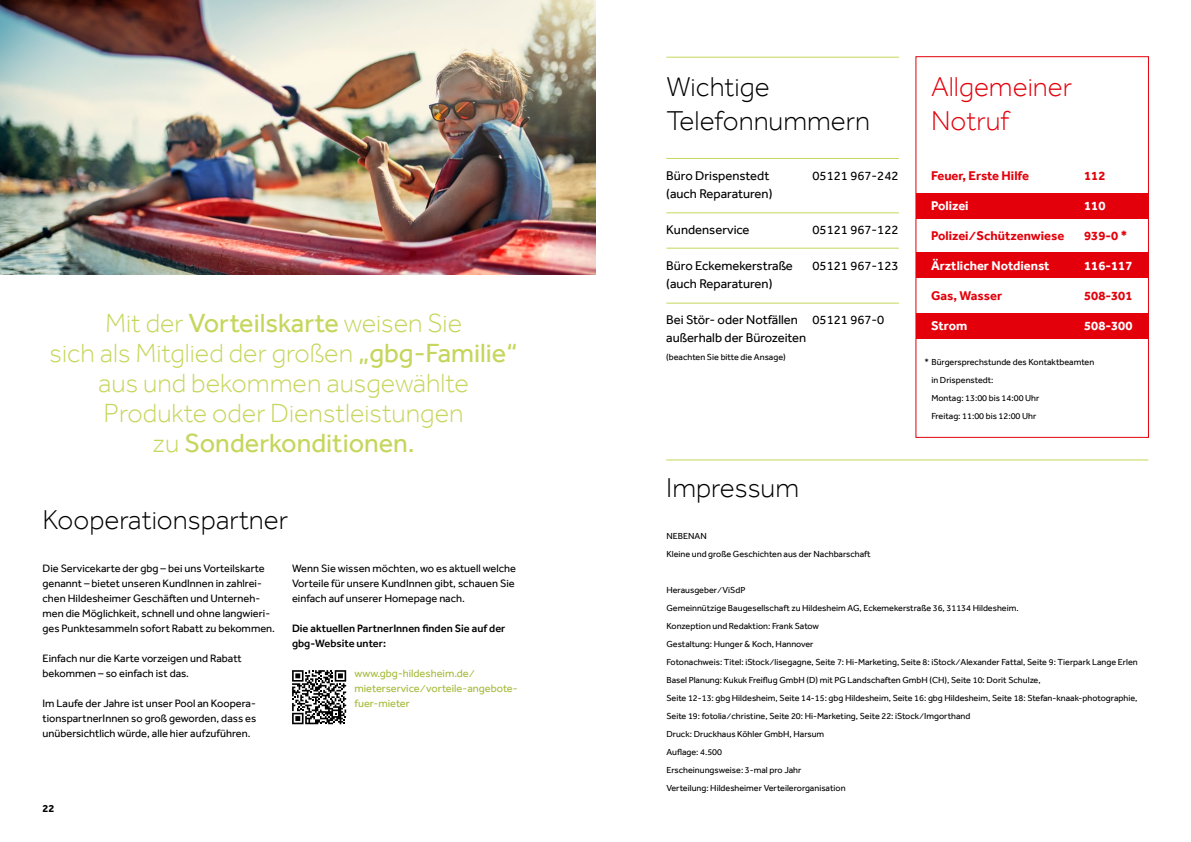
<style>
.page{position:relative;width:1191px;height:842px;background:#fff}
.page>*{position:absolute;margin:0;border:0;box-sizing:border-box;transform-origin:0 0}
.t1{font:300 28px/33.6px "Effra";color:#000}
.t2{font:300 28px/33.6px "Effra";color:#e3000b}
.t3{font:300 27px/30px "Effra";color:#c6d65c;text-align:center}
.t4{font:13px/18px "Effra";color:#000}
.t5{font:700 13px "Effra";color:#e3000b}
.t6{font:700 13px "Effra";color:#fff}
.t7{font:11px/15px "Effra";color:#000}
.t8{font:11px/15px "Effra";color:#a6ba3b}
.t9{font:500 11px/15px "Effra";color:#000}
.t10{font:700 11px "Effra";color:#000}
.t11{font:9px/18px "Effra";color:#000}
.s1{font-weight:400}
</style>
<div class="page">
<img style="left:0;top:0;width:595px;height:275px">
<div style="left:915px;top:56px;width:234px;height:382px;border:1px solid #e3000b"></div>
<hr style="left:666px;top:459px;width:482px;height:1px;background:#c6d65c">
<hr style="left:666px;top:57px;width:233px;height:1px;background:#c6d65c">
<hr style="left:666px;top:158px;width:233px;height:1px;background:#c6d65c">
<hr style="left:666px;top:212px;width:233px;height:1px;background:#c6d65c">
<hr style="left:666px;top:248px;width:233px;height:1px;background:#c6d65c">
<hr style="left:666px;top:303px;width:233px;height:1px;background:#c6d65c">
<div style="left:916px;top:193px;width:232px;height:26px;background:#e3000b"></div>
<div style="left:916px;top:252px;width:232px;height:26px;background:#e3000b"></div>
<div style="left:916px;top:313px;width:232px;height:26px;background:#e3000b"></div>
<svg style="left:292px;top:670px;width:54px;height:54px"></svg>
<h2 class="t3" style="left:50px;top:308px;width:469px">Mit der <span class="s1">Vorteilskarte</span> weisen Sie<br>sich als Mitglied der großen <span class="s1">„gbg-Familie“ </span>aus und bekommen ausgewählte<br>Produkte oder Dienstleistungen<br>zu <span class="s1">Sonderkonditionen.</span></h2>
<h1 class="t1" style="left:43px;top:503px;width:247px">Kooperationspartner</h1>
<p class="t7" style="left:43px;top:561px;width:234px">Die Servicekarte der gbg – bei uns Vorteilskarte genannt – bietet unseren KundInnen in zahlrei&shy;chen Hildesheimer Geschäften und Unterneh&shy;men die Möglichkeit, schnell und ohne langwieri&shy;ges Punktesammeln sofort Rabatt zu bekommen.</p>
<p class="t7" style="left:43px;top:651px;width:201px">Einfach nur die Karte vorzeigen und Rabatt bekommen – so einfach ist das.</p>
<p class="t7" style="left:43px;top:696px;width:215px;text-align:justify">Im Laufe der Jahre ist unser Pool an Koopera&shy;tionspartnerInnen so groß geworden, dass es unübersichtlich würde, alle hier aufzuführen.</p>
<p class="t7" style="left:292px;top:561px;width:225px;text-align:justify">Wenn Sie wissen möchten, wo es aktuell welche Vorteile für unsere KundInnen gibt, schauen Sie einfach auf unserer Homepage nach.</p>
<p class="t9" style="left:292px;top:621px;width:215px">Die aktuellen PartnerInnen finden Sie auf der gbg-Website unter:</p>
<p class="t8" style="left:354px;top:666px;width:165px">www.gbg-hildesheim.de / mieterservice / vorteile-angebote&shy;fuer-mieter</p>
<p class="t10" style="left:43px;top:802px;width:13px">22</p>
<h1 class="t1" style="left:666px;top:70px;width:205px">Wichtige<br>Telefonnummern</h1>
<h1 class="t2" style="left:931px;top:70px;width:143px">Allgemeiner<br>Notruf</h1>
<h3 class="t4" style="left:666px;top:166px;width:108px">Büro Drispenstedt (auch Reparaturen)</h3>
<h3 class="t4" style="left:666px;top:220px;width:85px">Kundenservice</h3>
<h3 class="t4" style="left:666px;top:256px;width:128px">Büro Eckemekerstraße (auch Reparaturen)</h3>
<h3 class="t4" style="left:666px;top:310px;width:141px">Bei Stör- oder Notfällen außerhalb der Bürozeiten</h3>
<p class="t11" style="left:666px;top:348px;width:121px">(beachten Sie bitte die Ansage)</p>
<h3 class="t4" style="left:812px;top:166px;width:87px">05121 967-242</h3>
<h3 class="t4" style="left:812px;top:220px;width:87px">05121 967-122</h3>
<h3 class="t4" style="left:812px;top:256px;width:87px">05121 967-123</h3>
<h3 class="t4" style="left:812px;top:310px;width:73px">05121 967-0</h3>
<h1 class="t1" style="left:666px;top:471px;width:134px">Impressum</h1>
<h3 class="t5" style="left:931px;top:168px;width:99px">Feuer, Erste Hilfe</h3>
<h3 class="t6" style="left:931px;top:198px;width:39px">Polizei</h3>
<h3 class="t5" style="left:931px;top:228px;width:135px">Polizei / Schützenwiese</h3>
<h3 class="t6" style="left:931px;top:258px;width:120px">Ärztlicher Notdienst</h3>
<h3 class="t5" style="left:931px;top:288px;width:73px">Gas, Wasser</h3>
<h3 class="t6" style="left:931px;top:318px;width:38px">Strom</h3>
<h3 class="t5" style="left:1084px;top:168px;width:23px">112</h3>
<h3 class="t6" style="left:1084px;top:198px;width:23px">110</h3>
<h3 class="t5" style="left:1084px;top:228px;width:45px">939-0 *</h3>
<h3 class="t6" style="left:1084px;top:258px;width:50px">116-117</h3>
<h3 class="t5" style="left:1084px;top:288px;width:50px">508-301</h3>
<h3 class="t6" style="left:1084px;top:318px;width:50px">508-300</h3>
<p class="t11" style="left:931px;top:353px;width:164px;text-indent:-7px">* Bürgersprechstunde des Kontaktbeamten in Drispenstedt:<br>Montag: 13:00 bis 14:00 Uhr<br>Freitag: 11:00 bis 12:00 Uhr</p>
<p class="t11" style="left:666px;top:526px;width:206px">NEBENAN<br>Kleine und große Geschichten aus der Nachbarschaft</p>
<p class="t11" style="left:666px;top:580px;width:473px">Herausgeber / ViSdP<br>Gemeinnützige Baugesellschaft zu Hildesheim AG, Eckemekerstraße 36, 31134 Hildesheim.<br>Konzeption und Redaktion: Frank Satow<br>Gestaltung: Hunger &amp; Koch, Hannover<br>Fotonachweis: Titel: iStock / lisegagne, Seite 7: Hi-Marketing, Seite 8: iStock / Alexander Fattal, Seite 9: Tierpark Lange Erlen Basel Planung: Kukuk Freiflug GmbH (D) mit PG Landschaften GmbH (CH), Seite 10: Dorit Schulze,<br>Seite 12-13: gbg Hildesheim, Seite 14-15: gbg Hildesheim, Seite 16: gbg Hildesheim, Seite 18: Stefan-knaak-photographie, Seite 19: fotolia / christine, Seite 20: Hi-Marketing, Seite 22: iStock / Imgorthand<br>Druck: Druckhaus Köhler GmbH, Harsum<br>Auflage: 4.500<br>Erscheinungsweise: 3-mal pro Jahr<br>Verteilung: Hildesheimer Verteilerorganisation</p>
</div>
